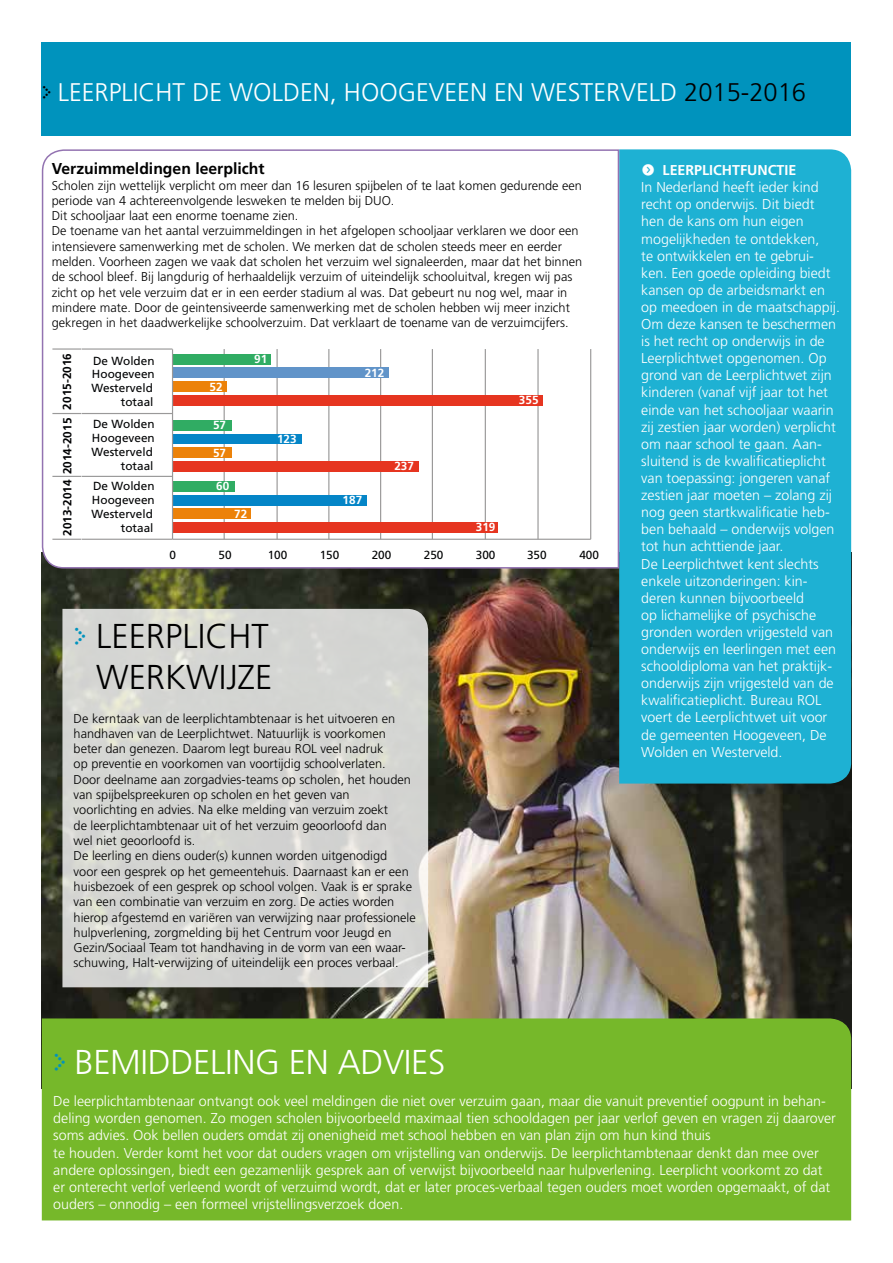
<style>
.page{position:relative;width:893px;height:1263px;background:#fff}
.page>*{position:absolute;margin:0;border:0;box-sizing:border-box;transform-origin:0 0}
.t1{font:300 34.5px "Frutiger LT Std";letter-spacing:-.01em;color:#fff}
.t2{font:300 34.5px/41.4px "Frutiger LT Std";color:#000;text-align:right}
.t3{font:300 25.5px "Frutiger LT Std";color:#fff}
.t4{font:700 15.75px "Frutiger LT Std";color:#000}
.t5{font:300 14.25px/17.1px "Frutiger LT Std";color:#fff}
.t6{font:300 12.75px/15.3px "Frutiger LT Std";color:#000}
.t7{font:11.7px "Frutiger LT Std";color:#010203}
.t8{font:700 11.7px "Frutiger LT Std";color:#fff}
.t9{font:700 11.7px "Frutiger LT Std";color:#010203}
.s1{font-family:"Dot Matrix Two Narrow";font-weight:400;color:#000}
.s2{color:#000}
.s3{font-family:"Dot Matrix Two Narrow";font-weight:400;color:#0093bd}
.s4{font-family:"Button Bonus Circle Negative";font-weight:400}
.s5{font-weight:700}
</style>
<div class="page">
<img style="left:42px;top:569px;width:809px;height:449px">
<div style="left:42px;top:43px;width:809px;height:93px;background:#0093bd"></div>
<div style="left:619px;top:149px;width:232px;height:634px;background:#1eb1d3"></div>
<svg style="left:41px;top:149px;width:579px;height:420px"></svg>
<hr style="left:224px;top:349px;width:1px;height:190px;background:#9a9999">
<hr style="left:276px;top:349px;width:2px;height:190px;background:#9a9999">
<hr style="left:328px;top:349px;width:1px;height:190px;background:#9a9999">
<hr style="left:380px;top:349px;width:1px;height:190px;background:#9a9999">
<hr style="left:590px;top:349px;width:1px;height:190px;background:#9a9999">
<hr style="left:537px;top:349px;width:2px;height:190px;background:#9a9999">
<hr style="left:432px;top:349px;width:1px;height:190px;background:#9a9999">
<hr style="left:485px;top:349px;width:1px;height:190px;background:#9a9999">
<div style="left:173px;top:523px;width:325px;height:10px;background:#e63520"></div>
<div style="left:173px;top:509px;width:78px;height:10px;background:#ec8209"></div>
<div style="left:173px;top:495px;width:194px;height:10px;background:#0485c7"></div>
<div style="left:173px;top:481px;width:62px;height:10px;background:#30ac63"></div>
<div style="left:173px;top:462px;width:246px;height:10px;background:#e63520"></div>
<div style="left:173px;top:448px;width:59px;height:10px;background:#ec8209"></div>
<div style="left:173px;top:434px;width:129px;height:10px;background:#0485c7"></div>
<div style="left:173px;top:420px;width:58px;height:10px;background:#30ac63"></div>
<div style="left:173px;top:396px;width:370px;height:10px;background:#e63520"></div>
<div style="left:173px;top:382px;width:54px;height:10px;background:#ec8209"></div>
<div style="left:173px;top:354px;width:98px;height:10px;background:#30ac63"></div>
<div style="left:172px;top:368px;width:217px;height:10px;background:#6194c9"></div>
<hr style="left:173px;top:539px;width:418px;height:1px;background:#9a9999">
<hr style="left:172px;top:349px;width:1px;height:190px;background:#9a9999">
<hr style="left:82px;top:539px;width:90px;height:1px;background:#9a9999">
<hr style="left:82px;top:476px;width:90px;height:1px;background:#9a9999">
<hr style="left:82px;top:413px;width:90px;height:1px;background:#9a9999">
<hr style="left:82px;top:348px;width:90px;height:2px;background:#9a9999">
<svg style="left:52px;top:539px;width:29px;height:1px"></svg>
<svg style="left:52px;top:476px;width:29px;height:1px"></svg>
<svg style="left:52px;top:413px;width:29px;height:1px"></svg>
<hr style="left:52px;top:348px;width:29px;height:2px;background:#9a9999">
<div style="left:42px;top:1018px;width:809px;height:202px;background:#76b82a"></div>
<svg style="left:62px;top:609px;width:366px;height:378px;fill:#d4d5d2"></svg>
<h2 class="t3" style="left:42px;top:77px;width:766px"><span class="s1">›</span> LEERPLICHT DE WOLDEN, HOOGEVEEN EN WESTERVELD <span class="s2">2015-2016</span></h2>
<p class="t4" style="left:52px;top:160px;width:214px">Verzuimmeldingen leerplicht</p>
<p class="t6" style="left:52px;top:178px;width:532px">Scholen zijn wettelijk verplicht om meer dan 16 lesuren spijbelen of te laat komen gedurende een periode van 4 achtereenvolgende lesweken te melden bij DUO.<br>Dit schooljaar laat een enorme toename zien.<br>De toename van het aantal verzuimmeldingen in het afgelopen schooljaar verklaren we door een intensievere samenwerking met de scholen. We merken dat de scholen steeds meer en eerder melden. Voorheen zagen we vaak dat scholen het verzuim wel signaleerden, maar dat het binnen de school bleef. Bij langdurig of herhaaldelijk verzuim of uiteindelijk schooluitval, kregen wij pas zicht op het vele verzuim dat er in een eerder stadium al was. Dat gebeurt nu nog wel, maar in mindere mate. Door de geintensiveerde samenwerking met de scholen hebben wij meer inzicht gekregen in het daadwerkelijke schoolverzuim. Dat verklaart de toename van de verzuimcijfers.</p>
<p class="t9" style="left:61px;top:536px;width:184px;rotate:-90deg">2013-2014 2014-2015 2015-2016</p>
<p class="t7" style="left:93px;top:354px;width:63px">De Wolden</p>
<p class="t8" style="left:254px;top:352px;width:15px">91</p>
<p class="t7" style="left:92px;top:367px;width:64px">Hoogeveen</p>
<p class="t7" style="left:91px;top:381px;width:63px">Westerveld</p>
<p class="t8" style="left:210px;top:380px;width:15px">52</p>
<p class="t8" style="left:365px;top:366px;width:21px">212</p>
<p class="t7" style="left:121px;top:395px;width:34px">totaal</p>
<p class="t8" style="left:519px;top:393px;width:21px">355</p>
<p class="t7" style="left:93px;top:417px;width:63px">De Wolden</p>
<p class="t8" style="left:213px;top:418px;width:15px">57</p>
<p class="t7" style="left:92px;top:431px;width:64px">Hoogeveen</p>
<p class="t8" style="left:277px;top:432px;width:21px">123</p>
<p class="t7" style="left:91px;top:445px;width:63px">Westerveld</p>
<p class="t8" style="left:213px;top:446px;width:15px">57</p>
<p class="t7" style="left:121px;top:459px;width:34px">totaal</p>
<p class="t8" style="left:394px;top:459px;width:21px">237</p>
<p class="t7" style="left:93px;top:479px;width:63px">De Wolden</p>
<p class="t8" style="left:216px;top:479px;width:15px">60</p>
<p class="t7" style="left:92px;top:493px;width:64px">Hoogeveen</p>
<p class="t8" style="left:343px;top:493px;width:21px">187</p>
<p class="t7" style="left:91px;top:507px;width:63px">Westerveld</p>
<p class="t8" style="left:234px;top:507px;width:15px">72</p>
<p class="t7" style="left:121px;top:521px;width:34px">totaal</p>
<p class="t8" style="left:476px;top:520px;width:21px">319</p>
<p class="t7" style="left:170px;top:548px;width:8px">0</p>
<p class="t7" style="left:219px;top:548px;width:15px">50</p>
<p class="t7" style="left:268px;top:548px;width:21px">100</p>
<p class="t7" style="left:320px;top:548px;width:21px">150</p>
<p class="t7" style="left:372px;top:548px;width:21px">200</p>
<p class="t7" style="left:424px;top:548px;width:21px">250</p>
<p class="t7" style="left:476px;top:548px;width:21px">300</p>
<p class="t7" style="left:527px;top:548px;width:21px">350</p>
<p class="t7" style="left:579px;top:548px;width:21px">400</p>
<h1 class="t2" style="left:74px;top:616px;width:200px"><span class="s3">›</span> LEERPLICHT<br>WERKWIJZE</h1>
<p class="t6" style="left:74px;top:711px;width:344px">De kerntaak van de leerplichtambtenaar is het uitvoeren en handhaven van de Leerplichtwet. Natuurlijk is voorkomen beter dan genezen. Daarom legt bureau ROL veel nadruk<br>op preventie en voorkomen van voortijdig schoolverlaten.<br>Door deelname aan zorgadvies-teams op scholen, het houden van spijbelspreekuren op scholen en het geven van voorlichting en advies. Na elke melding van verzuim zoekt<br>de leerplichtambtenaar uit of het verzuim geoorloofd dan<br>wel niet geoorloofd is.<br>De leerling en diens ouder(s) kunnen worden uitgenodigd<br>voor een gesprek op het gemeentehuis. Daarnaast kan er een huisbezoek of een gesprek op school volgen. Vaak is er sprake van een combinatie van verzuim en zorg. De acties worden hierop afgestemd en variëren van verwijzing naar professionele hulpverlening, zorgmelding bij het Centrum voor Jeugd en Gezin/Sociaal Team tot handhaving in de vorm van een waar&shy;schuwing, Halt-verwijzing of uiteindelijk een proces verbaal.</p>
<h1 class="t1" style="left:53px;top:1043px;width:393px"><span class="s3">›</span> BEMIDDELING EN ADVIES</h1>
<p class="t5" style="left:641px;top:162px;width:200px"><span class="s4">f</span> <span class="s5">LEERPLICHTFUNCTIE<br></span>In Nederland heeft ieder kind recht op onderwijs. Dit biedt hen de kans om hun eigen mogelijkheden te ontdekken,<br>te ontwikkelen en te gebrui&shy;ken. Een goede opleiding biedt kansen op de arbeidsmarkt en op meedoen in de maatschappij.<br>Om deze kansen te beschermen is het recht op onderwijs in de<br>Leerplichtwet opgenomen. Op grond van de Leerplichtwet zijn kinderen (vanaf vijf jaar tot het einde van het schooljaar waarin zij zestien jaar worden) verplicht om naar school te gaan. Aan&shy;sluitend is de kwalificatieplicht van toepassing: jongeren vanaf zestien jaar moeten – zolang zij nog geen startkwalificatie heb&shy;ben behaald – onderwijs volgen tot hun achttiende jaar.<br>De Leerplichtwet kent slechts enkele uitzonderingen: kin&shy;deren kunnen bijvoorbeeld<br>op lichamelijke of psychische gronden worden vrijgesteld van onderwijs en leerlingen met een schooldiploma van het praktijk&shy;onderwijs zijn vrijgesteld van de kwalificatieplicht. Bureau ROL voert de Leerplichtwet uit voor de gemeenten Hoogeveen, De<br>Wolden en Westerveld.</p>
<p class="t5" style="left:53px;top:1092px;width:784px">De leerplichtambtenaar ontvangt ook veel meldingen die niet over verzuim gaan, maar die vanuit preventief oogpunt in behan&shy;deling worden genomen. Zo mogen scholen bijvoorbeeld maximaal tien schooldagen per jaar verlof geven en vragen zij daarover soms advies. Ook bellen ouders omdat zij onenigheid met school hebben en van plan zijn om hun kind thuis<br>te houden. Verder komt het voor dat ouders vragen om vrijstelling van onderwijs. De leerplichtambtenaar denkt dan mee over andere oplossingen, biedt een gezamenlijk gesprek aan of verwijst bijvoorbeeld naar hulpverlening. Leerplicht voorkomt zo dat er onterecht verlof verleend wordt of verzuimd wordt, dat er later proces-verbaal tegen ouders moet worden opgemaakt, of dat ouders – onnodig – een formeel vrijstellingsverzoek doen.</p>
</div>
